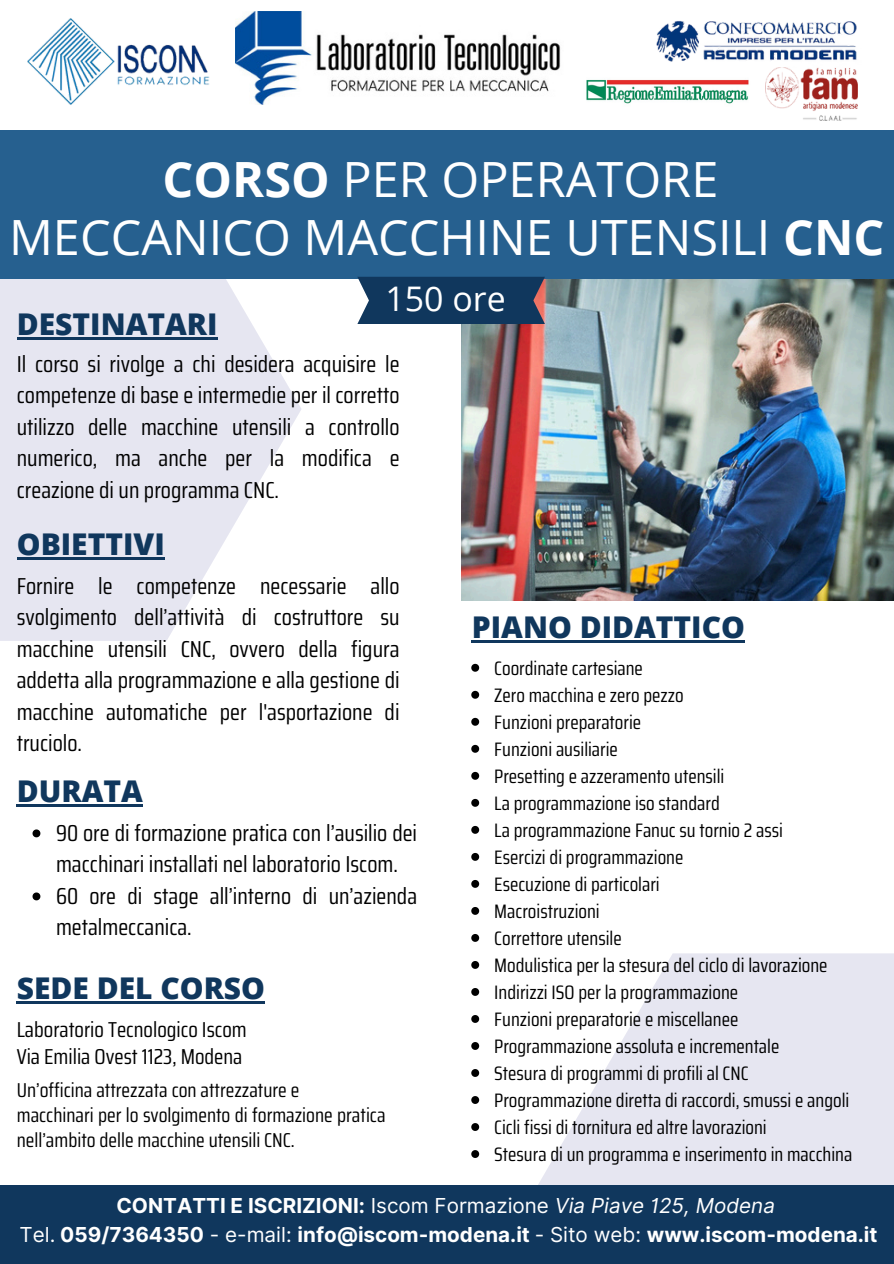
<style>
.page{position:relative;width:894px;height:1264px;background:#fff}
.page>*{position:absolute;margin:0;border:0;box-sizing:border-box;transform-origin:0 0}
.t1{font:48.6px/58.5px "Open Sans";color:#fff;text-align:center}
.t2{font:33.9px "Open Sans";color:#fff}
.t3{font:800 30px "Open Sans";color:#10375d}
.t4{font:23.1px/31.5px "Saira Condensed";color:#000;text-align:justify}
.t5{font:21.6px/27px "Saira Condensed";color:#000}
.t6{font:700 20.55px "Inter";color:#fff}
.t7{font:20.1px/24.8px "Saira Condensed";color:#000}
.t8{font:19.5px "Saira Condensed";color:#000}
.s1{font-weight:700}
.s2{font-weight:400}
.s3{font-weight:400;font-style:italic}
</style>
<div class="page">
<img style="left:461px;top:278px;width:432px;height:322px">
<svg style="left:0;top:278px;width:301px;height:363px;fill:#e6e6f1"></svg>
<svg style="left:538px;top:953px;width:355px;height:232px;fill:#e6e6f1"></svg>
<div style="left:0;top:130px;width:893px;height:148px;background:#26608f"></div>
<div style="left:0;top:1185px;width:893px;height:78px;background:#10375d"></div>
<img style="left:28px;top:18px;width:182px;height:87px">
<img style="left:235px;top:11px;width:326px;height:94px">
<img style="left:656px;top:20px;width:201px;height:48px">
<img style="left:765px;top:68px;width:92px;height:52px">
<svg style="left:357px;top:277px;width:188px;height:47px;background:#1e3f62"></svg>
<hr style="left:17px;top:337px;width:200px;height:2px;background:#10375d">
<hr style="left:17px;top:557px;width:148px;height:3px;background:#10375d">
<hr style="left:17px;top:804px;width:126px;height:2px;background:#10375d">
<svg style="left:32px;top:829px;width:8px;height:8px"></svg>
<svg style="left:32px;top:892px;width:8px;height:8px"></svg>
<hr style="left:472px;top:640px;width:272px;height:3px;background:#10375d">
<svg style="left:471px;top:664px;width:8px;height:7px"></svg>
<svg style="left:471px;top:691px;width:8px;height:7px"></svg>
<svg style="left:471px;top:718px;width:8px;height:7px"></svg>
<svg style="left:471px;top:745px;width:8px;height:7px"></svg>
<svg style="left:471px;top:772px;width:8px;height:7px"></svg>
<svg style="left:471px;top:799px;width:8px;height:7px"></svg>
<svg style="left:471px;top:826px;width:8px;height:7px"></svg>
<svg style="left:471px;top:853px;width:8px;height:7px"></svg>
<svg style="left:471px;top:880px;width:8px;height:7px"></svg>
<svg style="left:471px;top:907px;width:8px;height:7px"></svg>
<svg style="left:471px;top:934px;width:8px;height:7px"></svg>
<svg style="left:471px;top:961px;width:8px;height:7px"></svg>
<svg style="left:471px;top:988px;width:8px;height:7px"></svg>
<svg style="left:471px;top:1015px;width:8px;height:7px"></svg>
<svg style="left:471px;top:1042px;width:8px;height:7px"></svg>
<svg style="left:471px;top:1069px;width:8px;height:7px"></svg>
<svg style="left:471px;top:1096px;width:8px;height:7px"></svg>
<svg style="left:471px;top:1123px;width:8px;height:7px"></svg>
<svg style="left:471px;top:1150px;width:8px;height:7px"></svg>
<hr style="left:17px;top:1001px;width:248px;height:2px;background:#10375d">
<img style="left:586px;top:66px;width:178px;height:38px">
<h2 class="t1" style="left:9px;top:149px;width:876px"><span class="s1">CORSO</span> PER OPERATORE<br>MECCANICO MACCHINE UTENSILI <span class="s1">CNC</span></h2>
<p class="t2" style="left:385px;top:275px;width:122px">150 ore</p>
<h3 class="t3" style="left:17px;top:303px;width:202px">DESTINATARI</h3>
<h4 class="t4" style="left:17px;top:348px;width:384px">Il corso si rivolge a chi desidera acquisire le competenze di base e intermedie per il corretto utilizzo delle macchine utensili a controllo numerico, ma anche per la modifica e creazione di un programma CNC.</h4>
<h3 class="t3" style="left:17px;top:523px;width:149px">OBIETTIVI</h3>
<h4 class="t4" style="left:17px;top:570px;width:384px">Fornire le competenze necessarie allo svolgimento dell’attività di costruttore su macchine utensili CNC, ovvero della figura addetta alla programmazione e alla gestione di macchine automatiche per l'asportazione di truciolo.</h4>
<p class="t3" style="left:17px;top:770px;width:128px">DURATA</p>
<p class="t4" style="left:56px;top:817px;width:362px">90 ore di formazione pratica con l’ausilio dei macchinari installati nel laboratorio Iscom.</p>
<p class="t4" style="left:56px;top:880px;width:362px">60 ore di stage all’interno di un’azienda metalmeccanica.</p>
<p class="t3" style="left:472px;top:606px;width:274px">PIANO DIDATTICO</p>
<p class="t8" style="left:494px;top:653px;width:150px">Coordinate cartesiane</p>
<p class="t8" style="left:494px;top:680px;width:191px">Zero macchina e zero pezzo</p>
<p class="t8" style="left:494px;top:707px;width:148px">Funzioni preparatorie</p>
<p class="t8" style="left:494px;top:734px;width:125px">Funzioni ausiliarie</p>
<p class="t8" style="left:494px;top:761px;width:231px">Presetting e azzeramento utensili</p>
<p class="t8" style="left:494px;top:788px;width:227px">La programmazione iso standard</p>
<p class="t8" style="left:494px;top:815px;width:290px">La programmazione Fanuc su tornio 2 assi</p>
<p class="t8" style="left:494px;top:842px;width:190px">Esercizi di programmazione</p>
<p class="t8" style="left:494px;top:869px;width:167px">Esecuzione di particolari</p>
<p class="t8" style="left:494px;top:896px;width:107px">Macroistruzioni</p>
<p class="t8" style="left:494px;top:923px;width:129px">Correttore utensile</p>
<p class="t8" style="left:494px;top:950px;width:335px">Modulistica per la stesura del ciclo di lavorazione</p>
<p class="t8" style="left:494px;top:977px;width:245px">Indirizzi ISO per la programmazione</p>
<p class="t8" style="left:494px;top:1004px;width:245px">Funzioni preparatorie e miscellanee</p>
<p class="t8" style="left:494px;top:1031px;width:286px">Programmazione assoluta e incrementale</p>
<p class="t8" style="left:494px;top:1058px;width:255px">Stesura di programmi di profili al CNC</p>
<h3 class="t8" style="left:494px;top:1085px;width:356px">Programmazione diretta di raccordi, smussi e angoli</h3>
<p class="t8" style="left:494px;top:1112px;width:274px">Cicli fissi di tornitura ed altre lavorazioni</p>
<p class="t8" style="left:494px;top:1139px;width:359px">Stesura di un programma e inserimento in macchina</p>
<h3 class="t3" style="left:17px;top:967px;width:250px">SEDE DEL CORSO</h3>
<h4 class="t5" style="left:17px;top:1016px;width:231px">Laboratorio Tecnologico Iscom<br>Via Emilia Ovest 1123, Modena</h4>
<p class="t7" style="left:17px;top:1078px;width:284px">Un’officina attrezzata con attrezzature e</p>
<p class="t7" style="left:17px;top:1102px;width:370px">macchinari per lo svolgimento di formazione pratica nell’ambito delle macchine utensili CNC.</p>
<p class="t6" style="left:116px;top:1193px;width:660px">CONTATTI E ISCRIZIONI: <span class="s2">Iscom Formazione</span> <span class="s3">Via Piave 125, Modena</span></p>
<h1 class="t6" style="left:20px;top:1221px;width:859px"><span class="s2">Tel.</span> 059/7364350 <span class="s2">- e-mail:</span> info@iscom-modena.it <span class="s2">- Sito web:</span> www.iscom-modena.it</h1>
</div>
